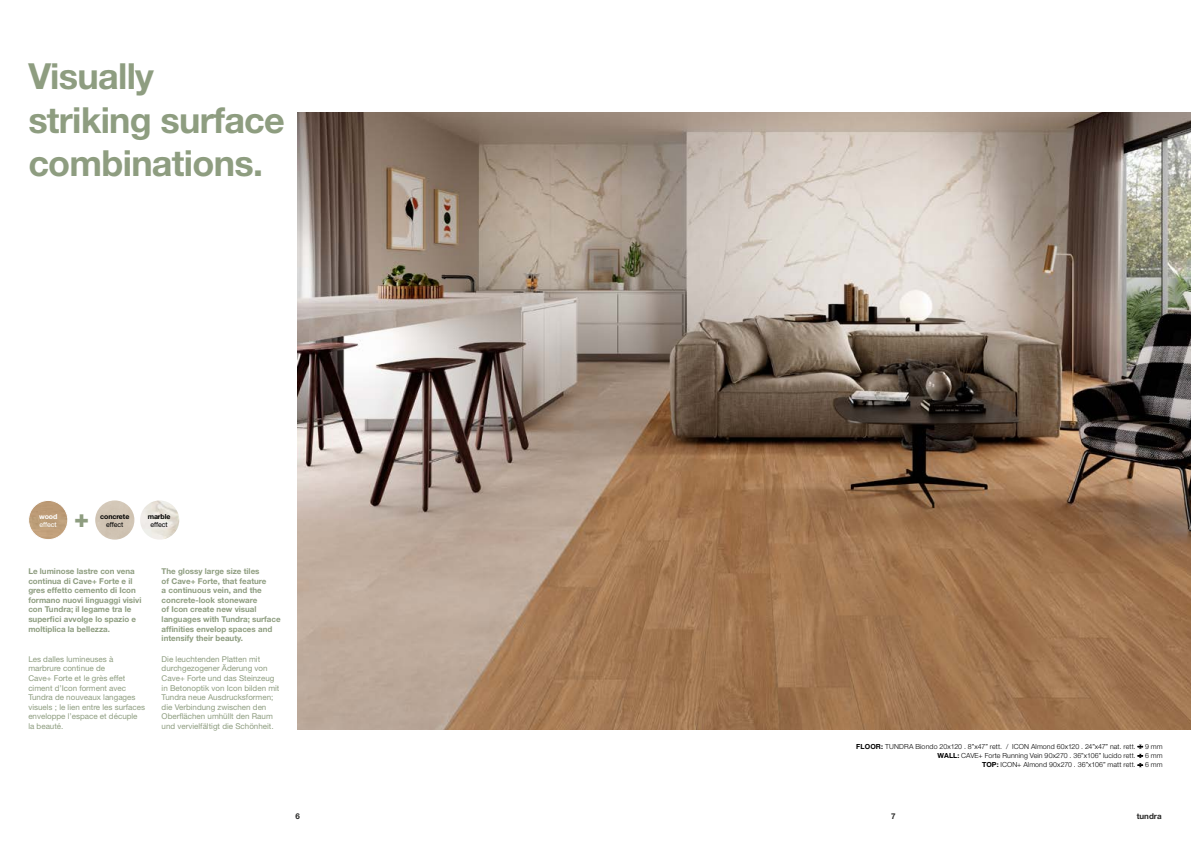
<style>
.page{position:relative;width:1191px;height:842px;background:#fff}
.page>*{position:absolute;margin:0;border:0;box-sizing:border-box;transform-origin:0 0}
.t1{font:700 36px/43.2px "Helvetica Neue LT Std";letter-spacing:-.02em;color:#8e9d80}
.t2{font:800 25px "Helvetica Neue LT Std";color:#8e9d80}
.t3{font:8px/9.6px "Helvetica Neue LT Std";color:#8e9d80}
.t4{font:700 8px/9.6px "Helvetica Neue LT Std";color:#8e9d80}
.t5{font:700 8px "Helvetica Neue LT Std";color:#282827}
.t6{font:300 7px "Helvetica Neue LT Std";letter-spacing:.015em;color:#000}
.t7{font:700 7px "Helvetica Neue LT Std";letter-spacing:-.01em;color:#000}
.t8{font:7px "Helvetica Neue LT Std";letter-spacing:-.01em;color:#000}
.t9{font:7px "Helvetica Neue LT Std";letter-spacing:-.01em;color:#fff}
.t10{font:700 7px "Helvetica Neue LT Std";color:#fff}
.s1{font-weight:700}
</style>
<div class="page">
<img style="left:298px;top:113px;width:893px;height:616px">
<img style="left:95px;top:500px;width:39px;height:40px;border-radius:20px">
<img style="left:140px;top:500px;width:39px;height:40px;border-radius:20px">
<img style="left:29px;top:500px;width:39px;height:40px;border-radius:20px">
<div style="left:28px;top:500px;width:40px;height:40px;border:1px solid #fff;border-radius:50%"></div>
<svg style="left:1137px;top:745px;width:6px;height:22px"></svg>
<h1 class="t1" style="left:28px;top:54px;width:258px">Visually striking surface combinations.</h1>
<p class="t10" style="left:39px;top:512px;width:20px">wood</p>
<p class="t9" style="left:40px;top:520px;width:19px">effect</p>
<h2 class="t2" style="left:74px;top:503px;width:16px">+</h2>
<p class="t7" style="left:100px;top:512px;width:31px">concrete</p>
<p class="t8" style="left:106px;top:520px;width:19px">effect</p>
<p class="t7" style="left:148px;top:512px;width:24px">marble</p>
<p class="t8" style="left:151px;top:520px;width:19px">effect</p>
<p class="t4" style="left:28px;top:566px;width:115px">Le luminose lastre con vena continua di Cave+ Forte e il gres effetto cemento di Icon formano nuovi linguaggi visivi con Tundra; il legame tra le superfici avvolge lo spazio e moltiplica la bellezza.</p>
<p class="t4" style="left:162px;top:566px;width:121px">The glossy large size tiles<br>of Cave+ Forte, that feature<br>a continuous vein, and the concrete-look stoneware<br>of Icon create new visual languages with Tundra; surface affinities envelop spaces and intensify their beauty.</p>
<p class="t3" style="left:28px;top:654px;width:118px">Les dalles lumineuses à marbrure continue de<br>Cave+ Forte et le grès effet ciment d’Icon forment avec<br>Tundra de nouveaux langages visuels ; le lien entre les surfaces enveloppe l’espace et décuple la beauté.</p>
<p class="t3" style="left:162px;top:654px;width:119px">Die leuchtenden Platten mit durchgezogener Äderung von<br>Cave+ Forte und das Steinzeug in Betonoptik von Icon bilden mit<br>Tundra neue Ausdrucksformen; die Verbindung zwischen den<br>Oberflächen umhüllt den Raum und vervielfältigt die Schönheit.</p>
<p class="t6" style="left:856px;top:742px;width:281px"><span class="s1">FLOOR:</span> TUNDRA Biondo 20x120 . 8”x47” rett. / ICON Almond 60x120 . 24”x47” nat. rett.</p>
<p class="t6" style="left:1145px;top:742px;width:19px">9 mm</p>
<p class="t6" style="left:937px;top:751px;width:200px"><span class="s1">WALL:</span> CAVE+ Forte Running Vein 90x270 . 36”x106” lucido rett.</p>
<p class="t6" style="left:1145px;top:751px;width:19px">6 mm</p>
<p class="t6" style="left:982px;top:760px;width:155px"><span class="s1">TOP:</span> ICON+ Almond 90x270 . 36”x106” matt rett.</p>
<p class="t6" style="left:1145px;top:760px;width:19px">6 mm</p>
<p class="t5" style="left:295px;top:812px;width:6px">6</p>
<p class="t5" style="left:891px;top:811px;width:6px">7</p>
<p class="t5" style="left:1136px;top:811px;width:26px">tundra</p>
</div>
